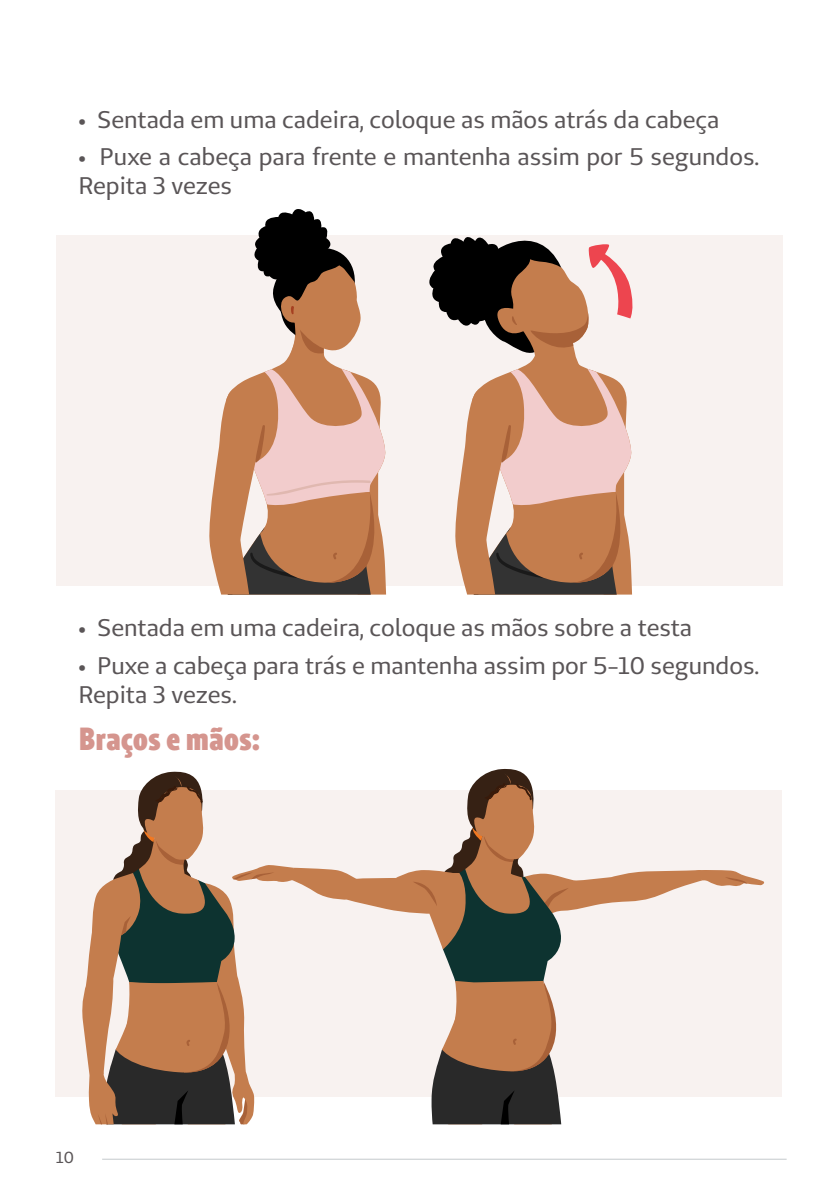
<style>
.page{position:relative;width:840px;height:1191px;background:#fff}
.page>*{position:absolute;margin:0;border:0;box-sizing:border-box;transform-origin:0 0}
.t1{font:700 condensed 32px "Unimed Sans 2020 Extra";color:#d5958e}
.t2{font:24px/28.8px "Unimed Sans";color:#5a5557}
.t3{font:16px "Unimed Sans";color:#5a5557}
</style>
<div class="page">
<hr style="left:102px;top:1158px;width:684px;height:1px;background:#c4c9cc">
<div style="left:57px;top:235px;width:725px;height:351px;background:#f8f2f0"></div>
<div style="left:56px;top:790px;width:725px;height:307px;background:#f8f2f0"></div>
<svg style="left:209px;top:209px;width:178px;height:385px"></svg>
<svg style="left:429px;top:237px;width:204px;height:357px"></svg>
<svg style="left:82px;top:768px;width:682px;height:356px"></svg>
<p class="t2" style="left:78px;top:105px;width:642px">• Sentada em uma cadeira, coloque as mãos atrás da cabeça</p>
<p class="t2" style="left:78px;top:142px;width:682px">• Puxe a cabeça para frente e mantenha assim por 5 segundos.<br>Repita 3 vezes</p>
<p class="t2" style="left:78px;top:613px;width:615px">• Sentada em uma cadeira, coloque as mãos sobre a testa</p>
<p class="t2" style="left:78px;top:650px;width:682px">• Puxe a cabeça para trás e mantenha assim por 5-10 segundos.<br>Repita 3 vezes.</p>
<h1 class="t1" style="left:78px;top:717px;width:183px">Braços e mãos:</h1>
<p class="t3" style="left:56px;top:1147px;width:19px">10</p>
</div>
